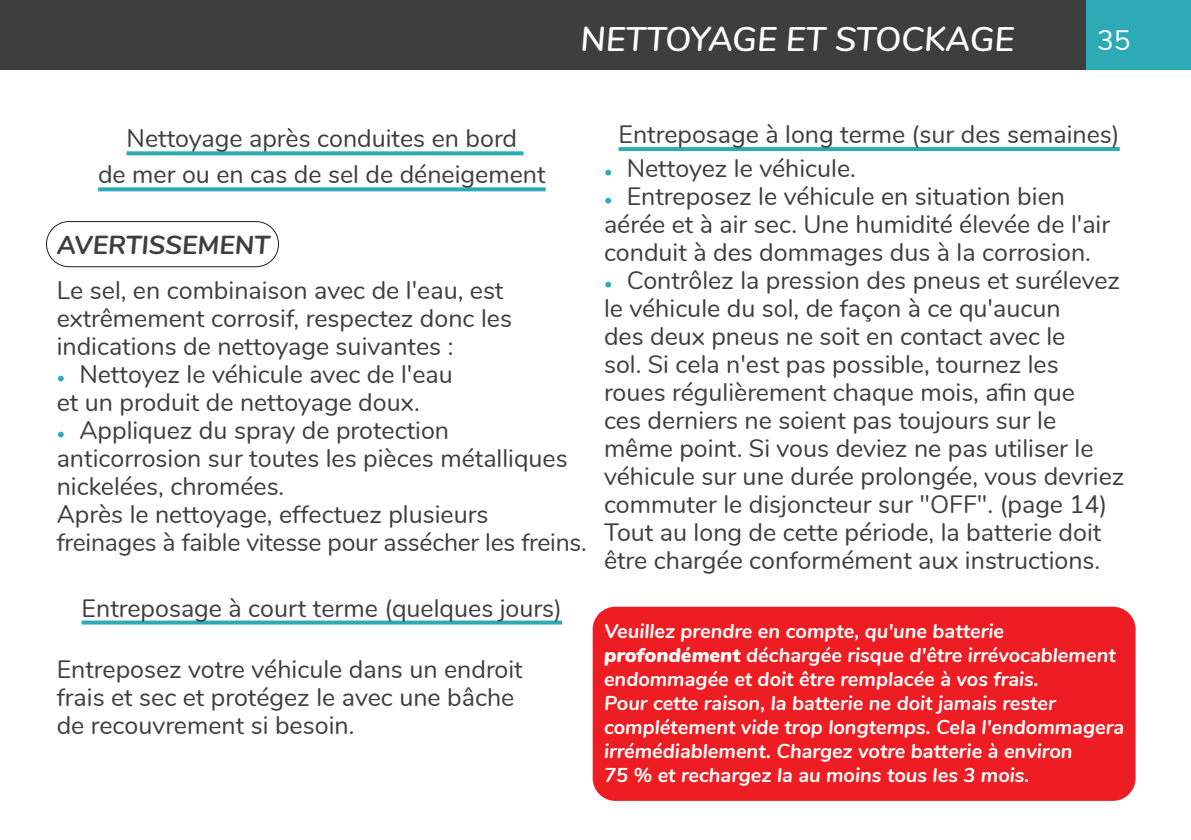
<style>
.page{position:relative;width:1191px;height:840px;background:#fff}
.page>*{position:absolute;margin:0;border:0;box-sizing:border-box;transform-origin:0 0}
.GROS_TITRE_A_DROITE{font:italic 600 34px "Nunito";letter-spacing:-.01em;color:#fff}
.t1{font:28px "Nunito";color:#fff}
.AVERTISSEMENT_EN_BLANC{font:italic 700 26px "Nunito";color:#3e3e3f}
.TEXTE{font:25px/28px "Nunito";color:#3e3e3f}
.SOUS_TITRE_SOULIGNÉ{font:25px/36px "Nunito";color:#3e3e3f;text-align:center}
.ATTENTION_EN_ROUGE_PETIT{font:italic 700 20px/24px "Nunito";color:#fff}
.s1{font-size:16px;color:#2eaab6}
.s2{font-weight:900}
</style>
<div class="page">
<div style="left:1085px;top:0;width:106px;height:70px;background:#2eaab6"></div>
<div style="left:0;top:0;width:1085px;height:70px;background:#3e3e3f"></div>
<svg style="left:127px;top:151px;width:396px;height:4px;fill:#2eaab6"></svg>
<svg style="left:98px;top:187px;width:447px;height:4px;fill:#2eaab6"></svg>
<div style="left:46px;top:221px;width:233px;height:46px;border:1px solid #231f20;border-radius:23px"></div>
<svg style="left:82px;top:620px;width:480px;height:4px;fill:#2eaab6"></svg>
<svg style="left:618px;top:147px;width:501px;height:4px;fill:#2eaab6"></svg>
<div style="left:592px;top:606px;width:543px;height:194px;background:#ee1d23;border-radius:23px"></div>
<p class="GROS_TITRE_A_DROITE" style="left:580px;top:14px;width:435px">NETTOYAGE ET STOCKAGE</p>
<p class="t1" style="left:1097px;top:20px;width:35px">35</p>
<p class="SOUS_TITRE_SOULIGNÉ" style="left:98px;top:119px;width:449px">Nettoyage après conduites en bord<br>de mer ou en cas de sel de déneigement</p>
<p class="AVERTISSEMENT_EN_BLANC" style="left:57px;top:226px;width:215px">AVERTISSEMENT</p>
<p class="TEXTE" style="left:57px;top:275px;width:457px">Le sel, en combinaison avec de l'eau, est extrêmement corrosif, respectez donc les indications de nettoyage suivantes :</p>
<p class="TEXTE" style="left:57px;top:359px;width:398px"><span class="s1">•</span> Nettoyez le véhicule avec de l'eau et un produit de nettoyage doux.</p>
<p class="TEXTE" style="left:57px;top:415px;width:512px"><span class="s1">•</span> Appliquez du spray de protection anticorrosion sur toutes les pièces métalliques nickelées, chromées.</p>
<p class="TEXTE" style="left:57px;top:499px;width:531px">Après le nettoyage, effectuez plusieurs freinages à faible vitesse pour assécher les freins.</p>
<p class="SOUS_TITRE_SOULIGNÉ" style="left:82px;top:588px;width:482px">Entreposage à court terme (quelques jours)</p>
<p class="TEXTE" style="left:57px;top:653px;width:467px">Entreposez votre véhicule dans un endroit frais et sec et protégez le avec une bâche de recouvrement si besoin.</p>
<p class="SOUS_TITRE_SOULIGNÉ" style="left:618px;top:115px;width:503px">Entreposage à long terme (sur des semaines)</p>
<p class="TEXTE" style="left:604px;top:153px;width:253px"><span class="s1">•</span> Nettoyez le véhicule.</p>
<p class="TEXTE" style="left:604px;top:181px;width:508px"><span class="s1">•</span> Entreposez le véhicule en situation bien aérée et à air sec. Une humidité élevée de l'air conduit à des dommages dus à la corrosion.</p>
<p class="TEXTE" style="left:604px;top:265px;width:522px"><span class="s1">•</span> Contrôlez la pression des pneus et surélevez le véhicule du sol, de façon à ce qu'aucun<br>des deux pneus ne soit en contact avec le<br>sol. Si cela n'est pas possible, tournez les roues régulièrement chaque mois, afin que<br>ces derniers ne soient pas toujours sur le même point. Si vous deviez ne pas utiliser le véhicule sur une durée prolongée, vous devriez commuter le disjoncteur sur "OFF". (page 14)<br>Tout au long de cette période, la batterie doit être chargée conformément aux instructions.</p>
<p class="ATTENTION_EN_ROUGE_PETIT" style="left:604px;top:617px;width:522px">Veuillez prendre en compte, qu'une batterie <span class="s2">profondément</span> déchargée risque d'être irrévocablement endommagée et doit être remplacée à vos frais.<br>Pour cette raison, la batterie ne doit jamais rester complétement vide trop longtemps. Cela l'endommagera irrémédiablement. Chargez votre batterie à environ<br>75 % et rechargez la au moins tous les 3 mois.</p>
</div>
